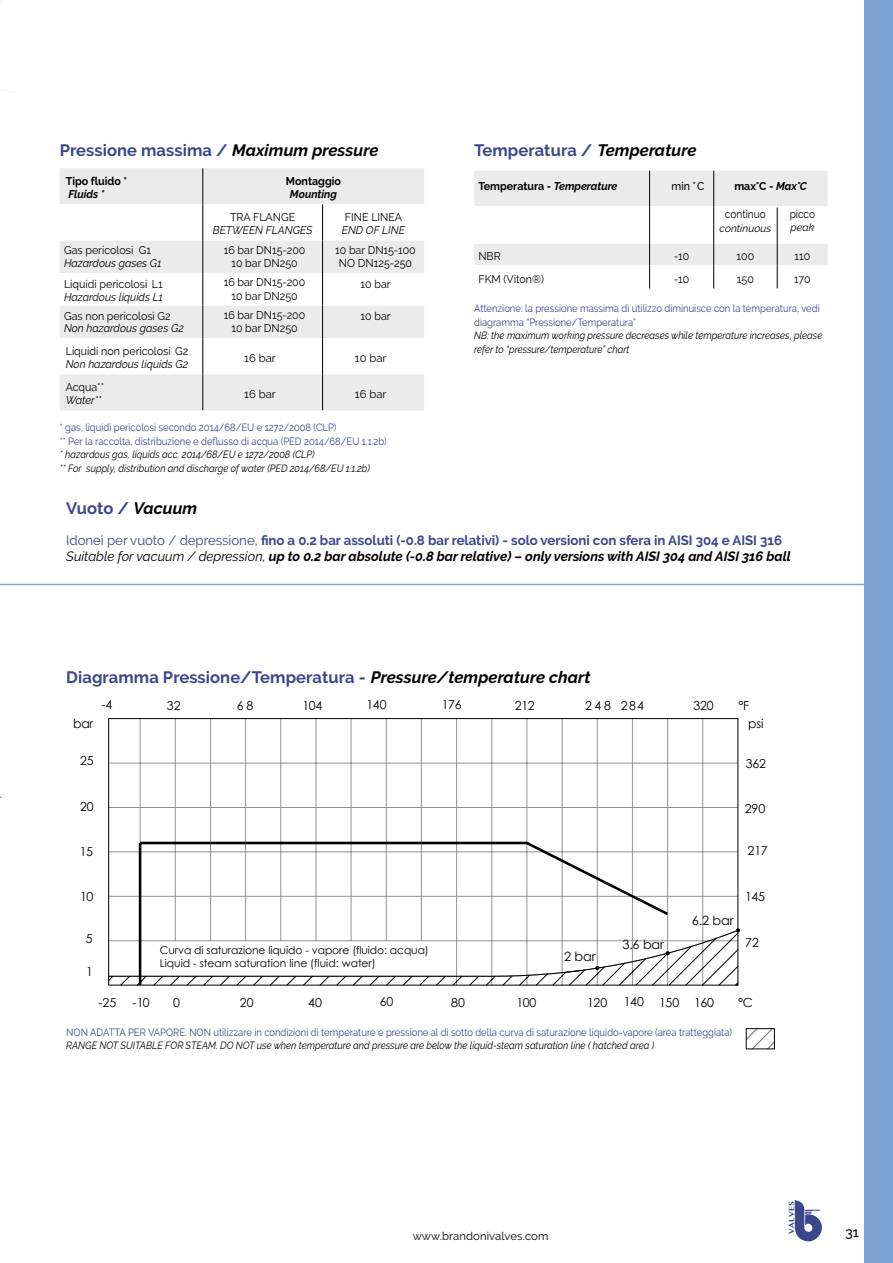
<style>
.page{position:relative;width:893px;height:1263px;background:#fff}
.page>*{position:absolute;margin:0;border:0;box-sizing:border-box;transform-origin:0 0}
.t1{font:700 16.5px "Raleway";letter-spacing:.005em;color:#3a478c}
.t2{font:700 13.5px/16.2px "Raleway";color:#3a478c}
.t3{font:500 13.5px "Raleway";color:#000}
.t4{font:12.75px "Century Gothic";letter-spacing:-.015em;color:#000}
.t5{font:12.45px "Century Gothic";letter-spacing:-.01em;color:#000}
.t6{font:11.25px/13.5px "Raleway";color:#000;text-align:center;scale:.95 1}
.t7{font:italic 11.25px "Raleway";color:#000;scale:.95 1}
.t8{font:700 11.25px "Raleway";color:#000;scale:.95 1}
.t9{font:11.25px "Raleway";color:#000}
.t10{font:italic 700 11.25px "Raleway";color:#000;scale:.95 1}
.t11{font:11.25px "Raleway";color:#000;scale:.9 1}
.t12{font:500 11.25px "Raleway";color:#000;scale:.95 1}
.t13{font:10.8px/12.9px "Century Gothic";color:#000}
.t14{font:10.5px/13.5px "Raleway";color:#3a478c;scale:.9 1}
.t15{font:italic 10.5px/13.5px "Raleway";color:#000;scale:.9 1}
.t16{font:italic 10.5px "Raleway";color:#000}
.t17{font:700 7.8px "Lao MN";color:#3a478b}
.s1{font-style:italic;color:#000}
.s2{font-style:italic}
.s3{font-weight:400}
.s4{font-weight:400;font-style:italic;color:#000}
</style>
<div class="page">
<svg style="left:108px;top:718px;width:631px;height:210px"></svg>
<svg style="left:137px;top:840px;width:534px;height:88px"></svg>
<svg style="left:108px;top:928px;width:632px;height:58px"></svg>
<img style="left:748px;top:1030px;width:25px;height:17px">
<div style="left:746px;top:1028px;width:29px;height:21px;border:1px solid #000"></div>
<hr style="left:0;top:584px;width:893px;height:1px;background:#7ea4d6">
<div style="left:60px;top:168px;width:364px;height:242px;background:#ebebeb"></div>
<svg style="left:60px;top:204px;width:364px;height:170px"></svg>
<hr style="left:202px;top:168px;width:1px;height:36px;background:#000">
<hr style="left:202px;top:204px;width:1px;height:36px;background:#000">
<hr style="left:322px;top:204px;width:1px;height:36px;background:#000">
<hr style="left:202px;top:240px;width:1px;height:33px;background:#000">
<hr style="left:322px;top:240px;width:1px;height:33px;background:#000">
<hr style="left:202px;top:273px;width:1px;height:33px;background:#000">
<hr style="left:322px;top:273px;width:1px;height:33px;background:#000">
<hr style="left:202px;top:306px;width:1px;height:32px;background:#000">
<hr style="left:322px;top:306px;width:1px;height:32px;background:#000">
<hr style="left:202px;top:338px;width:1px;height:36px;background:#000">
<hr style="left:322px;top:338px;width:1px;height:36px;background:#000">
<hr style="left:202px;top:374px;width:1px;height:36px;background:#000">
<hr style="left:322px;top:374px;width:1px;height:36px;background:#000">
<svg style="left:794px;top:1200px;width:28px;height:41px"></svg>
<div style="left:864px;top:0;width:29px;height:1263px;background:#7ea4d6"></div>
<svg style="left:0;top:0;width:4px;height:91px"></svg>
<svg style="left:474px;top:171px;width:354px;height:117px"></svg>
<h1 class="t1" style="left:60px;top:141px;width:320px">Pressione massima / <span class="s1">Maximum pressure</span></h1>
<p class="t8" style="left:66px;top:174px;width:66px">Tipo fluido *</p>
<p class="t10" style="left:68px;top:188px;width:40px">Fluids *</p>
<p class="t8" style="left:286px;top:174px;width:59px">Montaggio</p>
<p class="t10" style="left:290px;top:188px;width:51px">Mounting</p>
<p class="t6" style="left:230px;top:210px;width:70px">TRA FLANGE</p>
<p class="t7" style="left:213px;top:224px;width:106px">BETWEEN FLANGES</p>
<p class="t6" style="left:345px;top:210px;width:62px">FINE LINEA</p>
<p class="t7" style="left:342px;top:224px;width:68px">END OF LINE</p>
<p class="t6" style="left:64px;top:243px;width:93px">Gas pericolosi G1</p>
<p class="t7" style="left:64px;top:257px;width:104px">Hazardous gases G1</p>
<p class="t6" style="left:224px;top:243px;width:87px">16 bar DN15-200<br>10 bar DN250</p>
<p class="t6" style="left:335px;top:243px;width:86px">10 bar DN15-100<br>NO DN125-250</p>
<p class="t6" style="left:64px;top:277px;width:105px">Liquidi pericolosi L1</p>
<p class="t7" style="left:64px;top:291px;width:106px">Hazardous liquids L1</p>
<p class="t6" style="left:224px;top:276px;width:87px">16 bar DN15-200<br>10 bar DN250</p>
<p class="t6" style="left:361px;top:277px;width:33px">10 bar</p>
<p class="t6" style="left:64px;top:310px;width:114px">Gas non pericolosi G2</p>
<p class="t7" style="left:64px;top:322px;width:127px">Non hazardous gases G2</p>
<p class="t6" style="left:224px;top:308px;width:87px">16 bar DN15-200<br>10 bar DN250</p>
<p class="t6" style="left:361px;top:310px;width:33px">10 bar</p>
<p class="t6" style="left:66px;top:344px;width:131px">Liquidi non pericolosi G2</p>
<p class="t7" style="left:66px;top:358px;width:130px">Non hazardous liquids G2</p>
<p class="t9" style="left:244px;top:351px;width:33px">16 bar</p>
<p class="t9" style="left:355px;top:351px;width:33px">10 bar</p>
<h1 class="t1" style="left:474px;top:140px;width:224px">Temperatura / <span class="s1">Temperature</span></h1>
<p class="t8" style="left:478px;top:180px;width:148px">Temperatura - <span class="s2">Temperature</span></p>
<p class="t12" style="left:672px;top:180px;width:36px">min ° C</p>
<p class="t8" style="left:734px;top:180px;width:78px">max°C - <span class="s2">Max°C</span></p>
<p class="t11" style="left:725px;top:208px;width:47px">continuo</p>
<p class="t16" style="left:720px;top:222px;width:53px">continuous</p>
<p class="t11" style="left:790px;top:208px;width:30px">picco</p>
<p class="t16" style="left:790px;top:221px;width:25px">peak</p>
<p class="t6" style="left:478px;top:249px;width:25px">NBR</p>
<p class="t6" style="left:674px;top:249px;width:18px">-10</p>
<p class="t6" style="left:737px;top:249px;width:20px">100</p>
<p class="t6" style="left:795px;top:249px;width:18px">110</p>
<p class="t6" style="left:478px;top:272px;width:70px">FKM (Viton®)</p>
<p class="t6" style="left:674px;top:272px;width:18px">-10</p>
<p class="t6" style="left:737px;top:272px;width:19px">150</p>
<p class="t6" style="left:794px;top:272px;width:19px">170</p>
<p class="t14" style="left:474px;top:302px;width:385px">Attenzione: la pressione massima di utilizzo diminuisce con la temperatura, vedi diagramma “Pressione/Temperatura”</p>
<p class="t15" style="left:474px;top:329px;width:388px">NB: the maximum working pressure decreases while temperature increases, please refer to “pressure/temperature” chart</p>
<p class="t6" style="left:66px;top:380px;width:42px">Acqua**</p>
<p class="t7" style="left:66px;top:394px;width:39px">Water**</p>
<p class="t9" style="left:244px;top:387px;width:33px">16 bar</p>
<p class="t9" style="left:355px;top:387px;width:33px">16 bar</p>
<p class="t14" style="left:60px;top:421px;width:365px">* gas, liquidi pericolosi secondo 2014/68/EU e 1272/2008 (CLP)<br>** Per la raccolta, distribuzione e deflusso di acqua (PED 2014/68/EU 1.1.2b)</p>
<p class="t15" style="left:60px;top:448px;width:346px">* hazardous gas, liquids acc. 2014/68/EU e 1272/2008 (CLP)<br>** For supply, distribution and discharge of water (PED 2014/68/EU 1.1.2b)</p>
<h1 class="t1" style="left:66px;top:499px;width:132px">Vuoto / <span class="s1">Vacuum</span></h1>
<p class="t2" style="left:66px;top:532px;width:726px"><span class="s3">Idonei per vuoto / depressione,</span> fino a 0.2 bar assoluti (-0.8 bar relativi) - solo versioni con sfera in AISI 304 e AISI 316<br><span class="s4">Suitable for vacuum / depression,</span> <span class="s1">up to 0.2 bar absolute (-0.8 bar relative) – only versions with AISI 304 and AISI 316 ball</span></p>
<h1 class="t1" style="left:66px;top:668px;width:526px">Diagramma Pressione/Temperatura - <span class="s1">Pressure/temperature chart</span></h1>
<p class="t5" style="left:167px;top:698px;width:15px">32</p>
<p class="t5" style="left:302px;top:697px;width:21px">104</p>
<p class="t5" style="left:101px;top:697px;width:12px">-4</p>
<p class="t5" style="left:367px;top:697px;width:21px">140</p>
<p class="t5" style="left:442px;top:697px;width:22px">176</p>
<p class="t5" style="left:237px;top:697px;width:18px">68</p>
<p class="t5" style="left:515px;top:697px;width:22px">212</p>
<p class="t5" style="left:585px;top:697px;width:60px">248 284</p>
<p class="t5" style="left:693px;top:697px;width:22px">320</p>
<p class="t5" style="left:738px;top:697px;width:12px">°F</p>
<p class="t5" style="left:73px;top:716px;width:22px">bar</p>
<p class="t5" style="left:748px;top:716px;width:17px">psi</p>
<p class="t5" style="left:80px;top:753px;width:15px">25</p>
<p class="t5" style="left:746px;top:756px;width:22px">362</p>
<p class="t5" style="left:80px;top:799px;width:15px">20</p>
<p class="t5" style="left:745px;top:801px;width:22px">290</p>
<p class="t5" style="left:80px;top:844px;width:15px">15</p>
<p class="t5" style="left:748px;top:843px;width:22px">217</p>
<p class="t5" style="left:80px;top:888px;width:15px">10</p>
<p class="t5" style="left:745px;top:889px;width:21px">145</p>
<p class="t5" style="left:86px;top:931px;width:8px">5</p>
<p class="t5" style="left:86px;top:964px;width:8px">1</p>
<p class="t13" style="left:160px;top:943px;width:271px">Curva di saturazione liquido - vapore (fluido: acqua)<br>Liquid - steam saturation line (fluid: water)</p>
<p class="t4" style="left:564px;top:948px;width:33px">2 bar</p>
<p class="t4" style="left:622px;top:936px;width:43px">3.6 bar</p>
<p class="t4" style="left:692px;top:912px;width:43px">6.2 bar</p>
<p class="t5" style="left:745px;top:935px;width:15px">72</p>
<p class="t5" style="left:240px;top:995px;width:15px">20</p>
<p class="t5" style="left:308px;top:994px;width:15px">40</p>
<p class="t5" style="left:380px;top:994px;width:15px">60</p>
<p class="t5" style="left:451px;top:994px;width:15px">80</p>
<p class="t5" style="left:516px;top:994px;width:21px">100</p>
<p class="t5" style="left:587px;top:995px;width:21px">120</p>
<p class="t5" style="left:624px;top:994px;width:22px">140</p>
<p class="t5" style="left:694px;top:994px;width:21px">160</p>
<p class="t5" style="left:659px;top:994px;width:21px">150</p>
<p class="t5" style="left:738px;top:994px;width:16px">°C</p>
<p class="t5" style="left:98px;top:995px;width:19px">-25</p>
<p class="t5" style="left:133px;top:995px;width:19px">-10</p>
<p class="t14" style="left:66px;top:1025px;width:741px">NON ADATTA PER VAPORE. NON utilizzare in condizioni di temperature e pressione al di sotto della curva di saturazione liquido-vapore (area tratteggiata)</p>
<p class="t15" style="left:66px;top:1039px;width:655px">RANGE NOT SUITABLE FOR STEAM. DO NOT use when temperature and pressure are below the liquid-steam saturation line ( hatched area )</p>
<p class="t5" style="left:173px;top:995px;width:8px">0</p>
<p class="t17" style="left:787px;top:1233px;width:34px;rotate:-90deg">VALVES</p>
<p class="t9" style="left:413px;top:1229px;width:137px">www.brandonivalves.com</p>
<p class="t3" style="left:846px;top:1225px;width:15px">31</p>
</div>
